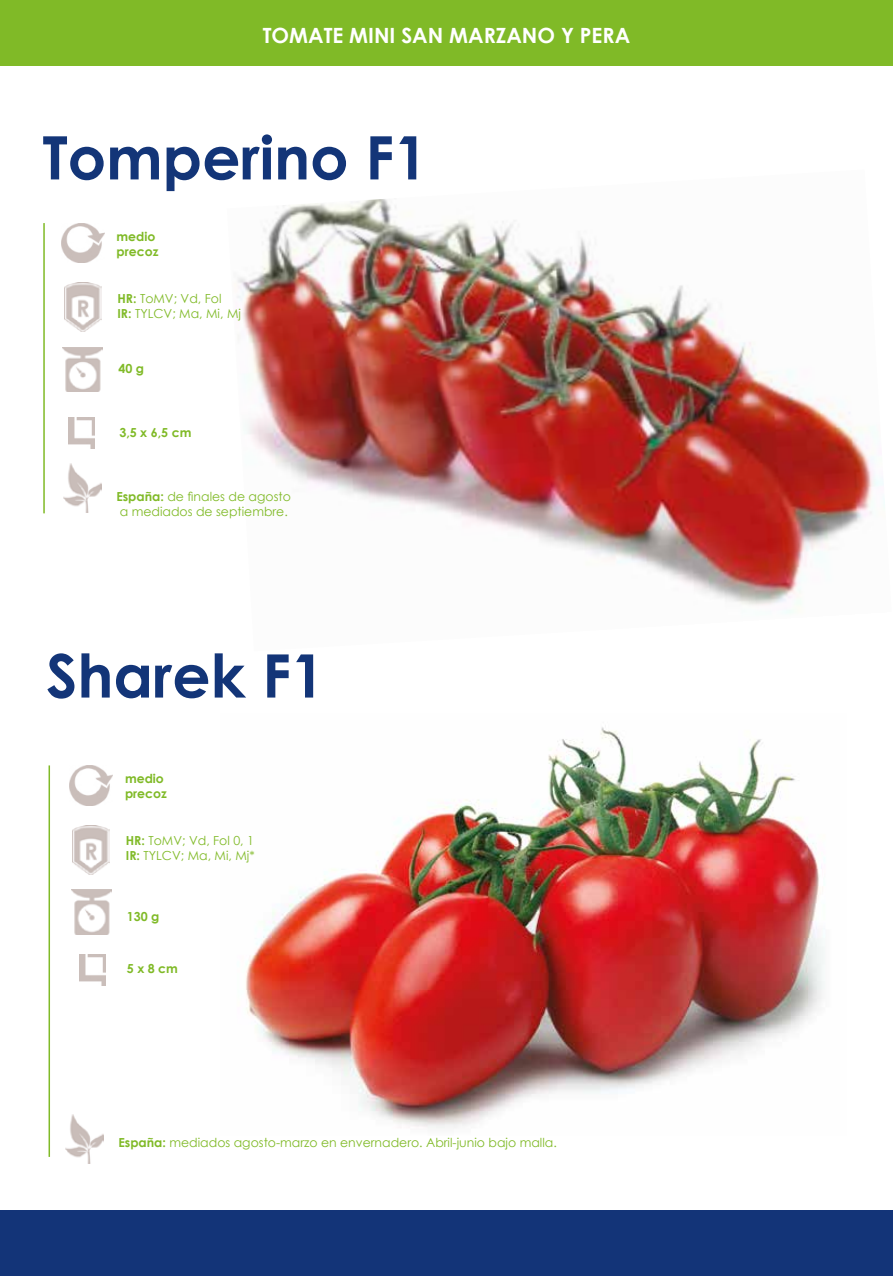
<style>
.page{position:relative;width:893px;height:1276px;background:#fff}
.page>*{position:absolute;margin:0;border:0;box-sizing:border-box;transform-origin:0 0}
.t1{font:700 60px "Century Gothic";color:#133578}
.t2{font:700 21px "Century Gothic";color:#fff}
.t3{font:12.45px/15px "Century Gothic";color:#80ba27}
.t4{font:700 12.45px/15px "Century Gothic";color:#80ba27}
.s1{font-weight:700}
</style>
<div class="page">
<img style="left:237px;top:199px;width:648px;height:415px">
<img style="left:61px;top:223px;width:43px;height:40px">
<img style="left:64px;top:283px;width:37px;height:49px">
<img style="left:63px;top:347px;width:40px;height:45px">
<img style="left:63px;top:463px;width:39px;height:49px">
<hr style="left:43px;top:223px;width:2px;height:290px;background:#80ba27">
<img style="left:68px;top:418px;width:27px;height:31px">
<img style="left:245px;top:727px;width:580px;height:401px">
<img style="left:69px;top:765px;width:44px;height:40px">
<img style="left:73px;top:825px;width:36px;height:49px">
<img style="left:71px;top:889px;width:40px;height:45px">
<hr style="left:49px;top:765px;width:1px;height:392px;background:#80ba27">
<img style="left:79px;top:954px;width:27px;height:31px">
<div style="left:0;top:0;width:893px;height:66px;background:#80ba27"></div>
<div style="left:0;top:1210px;width:893px;height:66px;background:#133478"></div>
<img style="left:66px;top:1114px;width:38px;height:49px">
<h2 class="t2" style="left:302px;top:19px;width:294px">TOMATE MINI SAN MARZANO</h2>
<h2 class="t2" style="left:263px;top:22px;width:369px">TOMATE MINI SAN MARZANO Y PERA</h2>
<h1 class="t1" style="left:43px;top:120px;width:387px">Tomperino F1</h1>
<p class="t4" style="left:117px;top:228px;width:43px">medio precoz</p>
<p class="t3" style="left:117px;top:290px;width:125px"><span class="s1">HR:</span> ToMV; Vd, Fol<br><span class="s1">IR:</span> TYLCV; Ma, Mi, Mj</p>
<p class="t4" style="left:118px;top:361px;width:27px">40 g</p>
<p class="t4" style="left:119px;top:424px;width:74px">3,5 x 6,5 cm</p>
<p class="t3" style="left:116px;top:488px;width:176px"><span class="s1">España:</span> de finales de agosto a mediados de septiembre.</p>
<h1 class="t1" style="left:46px;top:638px;width:280px">Sharek F1</h1>
<p class="t4" style="left:125px;top:770px;width:43px">medio precoz</p>
<p class="t3" style="left:126px;top:833px;width:130px"><span class="s1">HR:</span> ToMV; Vd, Fol 0, 1<br><span class="s1">IR:</span> TYLCV; Ma, Mi, Mj*</p>
<p class="t4" style="left:127px;top:908px;width:34px">130 g</p>
<p class="t4" style="left:127px;top:961px;width:53px">5 x 8 cm</p>
<p class="t3" style="left:118px;top:1134px;width:440px"><span class="s1">España:</span> mediados agosto-marzo en envernadero. Abril-junio bajo malla.</p>
</div>
